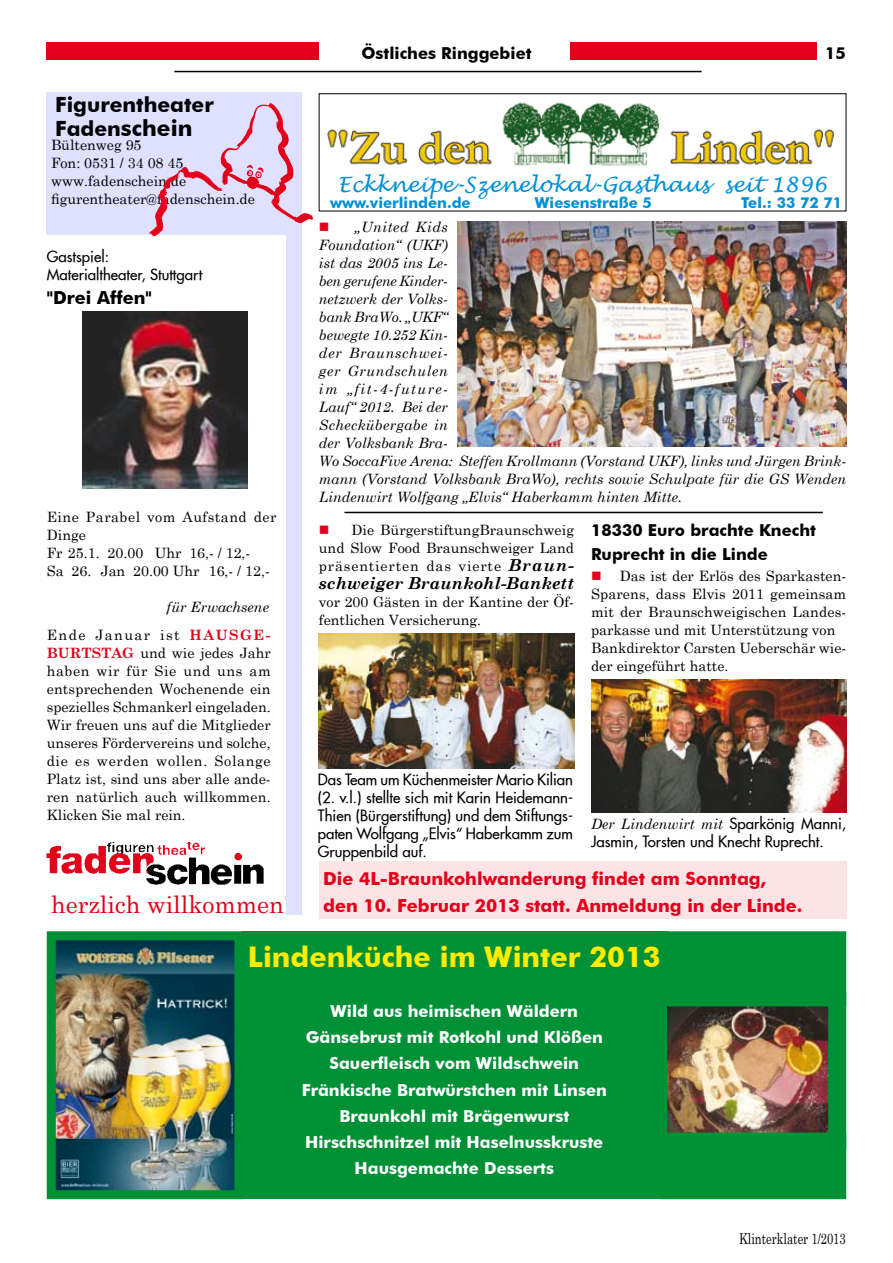
<style>
.page{position:relative;width:893px;height:1263px;background:#fff}
.page>*{position:absolute;margin:0;border:0;box-sizing:border-box;transform-origin:0 0}
.Titel_normal__19{font:700 28.5px "Futura BT";color:#ffed00}
.t1{font:24px "Century Schoolbook";color:#e2001a}
.Titel_Rubrik__klein{font:700 22.5px "Futura BT";color:#000}
.Fließtext_1{font:italic 21px "Lucida Handwriting";color:#0090d4}
.Titel_Rubrik__klein-2{font:700 21px "Futura BT";color:#000}
.Titel_Rubrik__klein-3{font:700 18px "Futura BT";color:#e2001a}
.Titel_Rubrik__klein-4{font:700 18px "Futura BT";color:#000}
.Titel_Rubrik__klein-5{font:700 16.5px "Futura BT";color:#fff}
.Titel_Rubrik__klein-6{font:700 16.5px/24px "Futura BT";color:#000}
.Fließtext_1-2{font:italic 700 16.5px "Century Schoolbook";color:#000}
.Zu_S__2_bis_7__Kopfz{font:700 16.5px "Futura BT";color:#000}
.Bildlegende_unten{font:500 15px/18px "Futura";color:#000;text-align:justify}
.Fließtext_1-3{font:700 15px "Futura BT";color:#0090d4}
.Zu_S__2_bis_8__Fußze{font:15px "Century Schoolbook";color:#000;scale:.75 1}
.Fließtext{font:700 15px "Futura BT";color:#0090d4}
.Fließtext_1-4{font:14.25px/18px "Century Schoolbook";color:#000;text-align:justify}
.Fließtext_1-5{font:italic 14.25px/18px "Century Schoolbook";color:#000}
.Bildlegende_unten-2{font:italic 14.25px "Century Schoolbook";color:#000}
.Fließtext_1-6{font:14.25px/18px "Century Schoolbook";letter-spacing:.035em;color:#000}
.s1{font-size:21px}
.s2{font-weight:700;color:#e2001a}
.s3{color:#e2001a}
.s4{font-weight:700;font-style:italic;font-size:16.5px}
.s5{font-family:"Futura";font-weight:500;font-style:normal;font-size:15px}
</style>
<div class="page">
<div style="left:241px;top:931px;width:428px;height:268px;background:#009036"></div>
<div style="left:319px;top:861px;width:527px;height:57px;background:#fce3e6"></div>
<div style="left:570px;top:43px;width:246px;height:17px;background:#e2001a"></div>
<div style="left:47px;top:43px;width:272px;height:17px;background:#e2001a"></div>
<img style="left:327px;top:102px;width:507px;height:64px">
<hr style="left:174px;top:71px;width:528px;height:1px;background:#000">
<div style="left:47px;top:92px;width:255px;height:143px;background:#e0e0ff"></div>
<img style="left:149px;top:103px;width:164px;height:133px">
<img style="left:146px;top:854px;width:118px;height:30px">
<img style="left:47px;top:842px;width:194px;height:32px">
<img style="left:57px;top:941px;width:176px;height:248px">
<div style="left:47px;top:931px;width:196px;height:268px;border:9px solid #009036"></div>
<hr style="left:344px;top:512px;width:479px;height:1px;background:#000">
<img style="left:83px;top:312px;width:165px;height:177px">
<img style="left:591px;top:680px;width:255px;height:132px">
<img style="left:458px;top:221px;width:388px;height:226px">
<img style="left:319px;top:634px;width:255px;height:135px">
<div style="left:286px;top:234px;width:16px;height:680px;background:#e0e0ff"></div>
<img style="left:668px;top:1006px;width:160px;height:126px">
<div style="left:660px;top:1132px;width:186px;height:67px;background:#009036"></div>
<div style="left:664px;top:931px;width:182px;height:75px;background:#009036"></div>
<div style="left:828px;top:992px;width:18px;height:157px;background:#009036"></div>
<p class="Titel_Rubrik__klein-2" style="left:55px;top:91px;width:160px">Figurentheater</p>
<p class="Titel_Rubrik__klein" style="left:55px;top:114px;width:139px"><span class="s1">Faden</span>schein</p>
<p class="Fließtext_1-4" style="left:51px;top:134px;width:92px">Bültenweg 95</p>
<p class="Fließtext_1-4" style="left:51px;top:152px;width:134px">Fon: 0531 / 34 08 45</p>
<p class="Fließtext_1-4" style="left:51px;top:170px;width:137px">www.fadenschein.de</p>
<p class="Fließtext_1-4" style="left:51px;top:188px;width:205px">figurentheater@fadenschein.de</p>
<p class="Bildlegende_unten" style="left:47px;top:247px;width:64px">Gastspiel:</p>
<p class="Bildlegende_unten" style="left:47px;top:265px;width:157px">Materialtheater, Stuttgart</p>
<p class="Titel_Rubrik__klein-4" style="left:47px;top:286px;width:106px">"Drei Affen"</p>
<p class="Fließtext_1-6" style="left:47px;top:506px;width:231px">Eine Parabel vom Aufstand der<br>Dinge</p>
<p class="Fließtext_1-4" style="left:47px;top:542px;width:205px">Fr 25.1. 20.00 Uhr 16,- / 12,-</p>
<p class="Fließtext_1-4" style="left:47px;top:560px;width:224px">Sa 26. Jan 20.00 Uhr 16,- / 12,-</p>
<p class="Fließtext_1-5" style="left:167px;top:597px;width:104px">für Erwachsene</p>
<p class="Fließtext_1-4" style="left:47px;top:624px;width:225px">Ende Januar ist <span class="s2">HAUSGE-BURTSTAG</span> und wie jedes Jahr haben wir für Sie und uns am entsprechenden Wochenende ein spezielles Schmankerl eingeladen.<br>Wir freuen uns auf die Mitglieder unseres Fördervereins und solche, die es werden wollen. Solange Platz ist, sind uns aber alle ande&shy;ren natürlich auch willkommen.<br>Klicken Sie mal rein.</p>
<p class="Zu_S__2_bis_7__Kopfz" style="left:361px;top:43px;width:172px">Östliches Ringgebiet</p>
<p class="Zu_S__2_bis_7__Kopfz" style="left:825px;top:43px;width:22px">15</p>
<p class="Fließtext_1" style="left:338px;top:171px;width:491px">Eckkneipe-Szenelokal-Gasthaus seit 1896</p>
<p class="Fließtext" style="left:330px;top:194px;width:142px">www.vierlinden.de</p>
<p class="Fließtext_1-3" style="left:535px;top:194px;width:119px">Wiesenstraße 5</p>
<p class="Fließtext_1-3" style="left:741px;top:194px;width:103px">Tel.: 33 72 71</p>
<p class="Fließtext_1-5" style="left:319px;top:217px;width:529px"><span class="s3">■</span> „United Kids<br>Foundation“ (UKF)<br>ist das 2005 ins Le-<br>ben gerufene Kinder-<br>netzwerk der Volks-<br>bank BraWo. „UKF“<br>bewegte 10.252 Kin-<br>der Braunschwei-<br>ger Grundschulen<br>im „fit-4-future-<br>Lauf“ 2012. Bei der<br>Scheckübergabe in<br>der Volksbank Bra-<br>Wo SoccaFive Arena: Steffen Krollmann (Vorstand UKF), links und Jürgen Brink&shy;mann (Vorstand Volksbank BraWo), rechts sowie Schulpate für die GS Wenden<br>Lindenwirt Wolfgang „Elvis“ Haberkamm hinten Mitte.</p>
<p class="Fließtext_1-4" style="left:319px;top:520px;width:257px"><span class="s3">■</span> Die BürgerstiftungBraunschweig und Slow Food Braunschweiger Land präsentierten das vierte <span class="s4">Braun-</span></p>
<p class="Fließtext_1-2" style="left:319px;top:571px;width:257px">schweiger Braunkohl-Bankett</p>
<p class="Fließtext_1-4" style="left:319px;top:592px;width:257px">vor 200 Gästen in der Kantine der Öf&shy;fentlichen Versicherung.</p>
<p class="Titel_Rubrik__klein-6" style="left:591px;top:518px;width:226px">18330 Euro brachte Knecht<br>Ruprecht in die Linde</p>
<p class="Fließtext_1-4" style="left:591px;top:565px;width:257px"><span class="s3">■</span> Das ist der Erlös des Sparkasten-Sparens, dass Elvis 2011 gemeinsam mit der Braunschweigischen Landes&shy;parkasse und mit Unterstützung von</p>
<p class="Fließtext_1-4" style="left:591px;top:637px;width:257px">Bankdirektor Carsten Ueberschär wie&shy;der eingeführt hatte.</p>
<p class="Bildlegende_unten" style="left:318px;top:770px;width:257px">Das Team um Küchenmeister Mario Kilian (2. v.l.) stellte sich mit Karin Heidemann-Thien (Bürgerstiftung) und dem Stiftungs&shy;paten Wolfgang „Elvis“ Haberkamm zum Gruppenbild auf.</p>
<p class="Bildlegende_unten-2" style="left:591px;top:813px;width:257px">Der Lindenwirt mit <span class="s5">Sparkönig Manni,</span></p>
<p class="Bildlegende_unten" style="left:591px;top:832px;width:234px">Jasmin, Torsten und Knecht Ruprecht.</p>
<p class="Titel_Rubrik__klein-3" style="left:323px;top:868px;width:444px">Die 4L-Braunkohlwanderung findet am Sonntag,</p>
<p class="Titel_Rubrik__klein-3" style="left:323px;top:894px;width:481px">den 10. Februar 2013 statt. Anmeldung in der Linde.</p>
<p class="t1" style="left:51px;top:884px;width:241px">herzlich willkommen!</p>
<p class="Titel_normal__19" style="left:248px;top:940px;width:414px">Lindenküche im Winter 2013</p>
<p class="Titel_Rubrik__klein-5" style="left:331px;top:1001px;width:249px">Wild aus heimischen Wäldern</p>
<p class="Titel_Rubrik__klein-5" style="left:306px;top:1027px;width:299px">Gänsebrust mit Rotkohl und Klößen</p>
<p class="Titel_Rubrik__klein-5" style="left:329px;top:1053px;width:251px">Sauerfleisch vom Wildschwein</p>
<p class="Titel_Rubrik__klein-5" style="left:302px;top:1080px;width:307px">Fränkische Bratwürstchen mit Linsen</p>
<p class="Titel_Rubrik__klein-5" style="left:339px;top:1106px;width:231px">Braunkohl mit Brägenwurst</p>
<p class="Titel_Rubrik__klein-5" style="left:305px;top:1132px;width:300px">Hirschschnitzel mit Haselnusskruste</p>
<p class="Titel_Rubrik__klein-5" style="left:355px;top:1158px;width:201px">Hausgemachte Desserts</p>
<p class="Zu_S__2_bis_8__Fußze" style="left:739px;top:1226px;width:144px">Klinterklater 1/2013</p>
</div>
